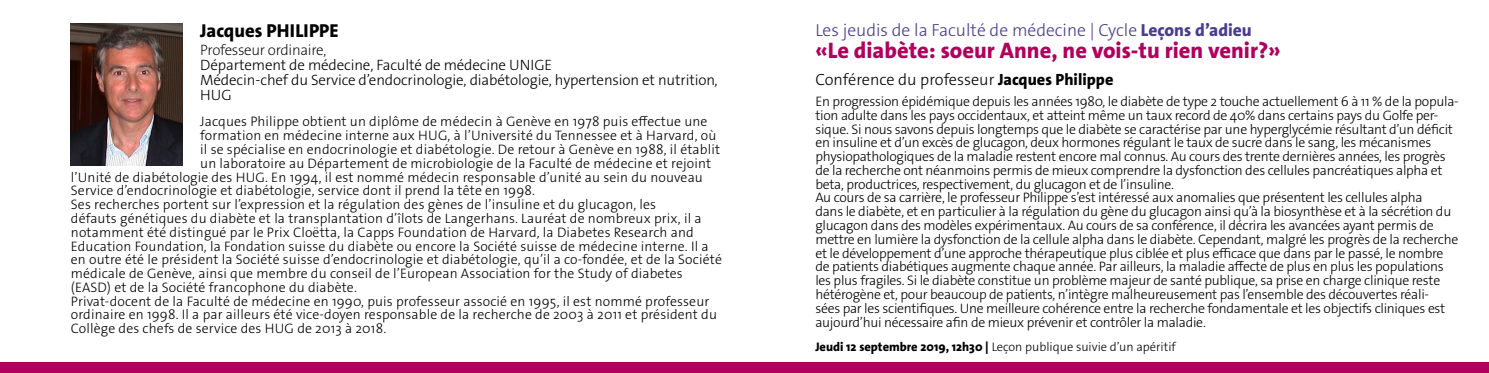
<style>
.page{position:relative;width:1489px;height:373px;background:#fff}
.page>*{position:absolute;margin:0;border:0;box-sizing:border-box;transform-origin:0 0}
.t1{font:800 22.5px "The Sans Os F";color:#b1005d}
.t2{font:800 18.75px "The Sans Os F";color:#000}
.t3{font:300 17.5px "The Sans Os F";color:#4a3c91}
.t4{font:300 16.25px "The Sans Os F";color:#000}
.t5{font:300 15px/15px "The Sans Os F";letter-spacing:-.01em;color:#000}
.t6{font:200 15px "The Sans Os F";letter-spacing:-.02em;color:#000}
.t7{font:300 13.75px/13.8px "The Sans Os F";letter-spacing:-.02em;color:#000}
.t8{font:300 13.75px "The Sans Os F";letter-spacing:.01em;color:#000}
.t9{font:300 12.5px "The Sans Os F";color:#000}
.s1{font-weight:800}
</style>
<div class="page">
<div style="left:0;top:362px;width:1488px;height:10px;background:#b1005d"></div>
<img style="left:71px;top:23px;width:111px;height:142px">
<h2 class="t2" style="left:200px;top:19px;width:140px">Jacques PHILIPPE</h2>
<p class="t3" style="left:815px;top:19px;width:438px">Les jeudis de la Faculté de médecine | Cycle <span class="s1">Leçons d’adieu</span></p>
<p class="t6" style="left:200px;top:40px;width:128px">Professeur ordinaire,</p>
<p class="t5" style="left:200px;top:57px;width:519px">Département de médecine, Faculté de médecine UNIGE<br>Médecin-chef du Service d’endocrinologie, diabétologie, hypertension et nutrition,<br>HUG</p>
<p class="t8" style="left:200px;top:113px;width:508px">Jacques Philippe obtient un diplôme de médecin à Genève en 1978 puis effectue une</p>
<p class="t8" style="left:200px;top:126px;width:517px">formation en médecine interne aux HUG, à l’Université du Tennessee et à Harvard, où</p>
<p class="t8" style="left:200px;top:140px;width:521px">il se spécialise en endocrinologie et diabétologie. De retour à Genève en 1988, il établit</p>
<p class="t8" style="left:200px;top:154px;width:512px">un laboratoire au Département de microbiologie de la Faculté de médecine et rejoint</p>
<p class="t8" style="left:71px;top:168px;width:633px">l’Unité de diabétologie des HUG. En 1994, il est nommé médecin responsable d’unité au sein du nouveau</p>
<p class="t8" style="left:71px;top:181px;width:465px">Service d’endocrinologie et diabétologie, service dont il prend la tête en 1998.</p>
<p class="t8" style="left:71px;top:195px;width:586px">Ses recherches portent sur l’expression et la régulation des gènes de l’insuline et du glucagon, les</p>
<p class="t8" style="left:71px;top:209px;width:632px">défauts génétiques du diabète et la transplantation d’îlots de Langerhans. Lauréat de nombreux prix, il a</p>
<p class="t8" style="left:71px;top:223px;width:624px">notamment été distingué par le Prix Cloëtta, la Capps Foundation de Harvard, la Diabetes Research and</p>
<p class="t8" style="left:71px;top:236px;width:639px">Education Foundation, la Fondation suisse du diabète ou encore la Société suisse de médecine interne. Il a</p>
<p class="t8" style="left:71px;top:250px;width:652px">en outre été le président la Société suisse d’endocrinologie et diabétologie, qu’il a co-fondée, et de la Société</p>
<p class="t8" style="left:71px;top:264px;width:613px">médicale de Genève, ainsi que membre du conseil de l’European Association for the Study of diabetes</p>
<p class="t8" style="left:71px;top:278px;width:287px">(EASD) et de la Société francophone du diabète.</p>
<p class="t8" style="left:71px;top:291px;width:640px">Privat-docent de la Faculté de médecine en 1990, puis professeur associé en 1995, il est nommé professeur</p>
<p class="t8" style="left:71px;top:305px;width:647px">ordinaire en 1998. Il a par ailleurs été vice-doyen responsable de la recherche de 2003 à 2011 et président du</p>
<p class="t8" style="left:71px;top:319px;width:317px">Collège des chefs de service des HUG de 2013 à 2018.</p>
<p class="t9" style="left:815px;top:338px;width:362px"><span class="s1">Jeudi 12 septembre 2019, 12h30 |</span> Leçon publique suivie d’un apéritif</p>
<h1 class="t1" style="left:815px;top:36px;width:467px">«Le diabète: soeur Anne, ne vois-tu rien venir?»</h1>
<p class="t4" style="left:815px;top:69px;width:299px">Conférence du professeur <span class="s1">Jacques Philippe</span></p>
<p class="t7" style="left:815px;top:94px;width:645px">En progression épidémique depuis les années 1980, le diabète de type 2 touche actuellement 6 à 11 % de la popula&shy;tion adulte dans les pays occidentaux, et atteint même un taux record de 40% dans certains pays du Golfe per&shy;sique. Si nous savons depuis longtemps que le diabète se caractérise par une hyperglycémie résultant d’un déficit en insuline et d’un excès de glucagon, deux hormones régulant le taux de sucre dans le sang, les mécanismes physiopathologiques de la maladie restent encore mal connus. Au cours des trente dernières années, les progrès de la recherche ont néanmoins permis de mieux comprendre la dysfonction des cellules pancréatiques alpha et beta, productrices, respectivement, du glucagon et de l’insuline.<br>Au cours de sa carrière, le professeur Philippe s’est intéressé aux anomalies que présentent les cellules alpha<br>dans le diabète, et en particulier à la régulation du gène du glucagon ainsi qu’à la biosynthèse et à la sécrétion du glucagon dans des modèles expérimentaux. Au cours de sa conférence, il décrira les avancées ayant permis de mettre en lumière la dysfonction de la cellule alpha dans le diabète. Cependant, malgré les progrès de la recherche et le développement d’une approche thérapeutique plus ciblée et plus efficace que dans par le passé, le nombre de patients diabétiques augmente chaque année. Par ailleurs, la maladie affecte de plus en plus les populations les plus fragiles. Si le diabète constitue un problème majeur de santé publique, sa prise en charge clinique reste hétérogène et, pour beaucoup de patients, n’intègre malheureusement pas l’ensemble des découvertes réali-<br>sées par les scientifiques. Une meilleure cohérence entre la recherche fondamentale et les objectifs cliniques est aujourd’hui nécessaire afin de mieux prévenir et contrôler la maladie.</p>
</div>
